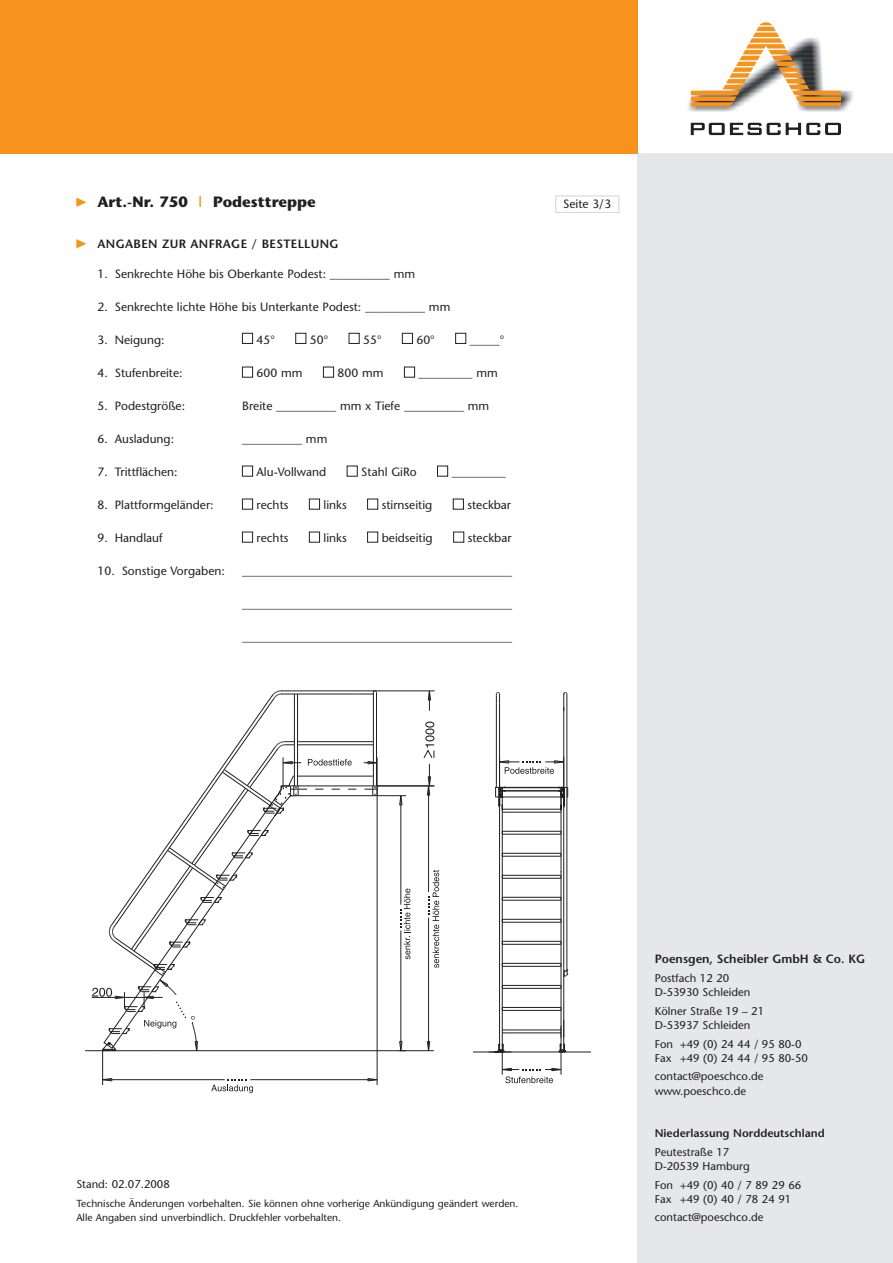
<style>
.page{position:relative;width:893px;height:1263px;background:#fff}
.page>*{position:absolute;margin:0;border:0;box-sizing:border-box;transform-origin:0 0}
.t1{font:700 15px "Stone Sans";color:#231f20}
.t2{font:12px "Stone Sans";color:#231f20}
.t3{font:600 12px "Stone Sans";color:#231f20}
.t4{font:600 12px "Stone Sans";letter-spacing:.03em;color:#231f20}
.t5{font:11.25px/14.2px "Stone Sans";color:#231f20}
.t6{font:600 11.25px "Stone Sans";color:#231f20}
.t7{font:10.2px/14.1px "Stone Sans";color:#231f20}
.s1{color:#f7931d}
</style>
<div class="page">
<img style="left:688px;top:90px;width:165px;height:21px">
<svg style="left:691px;top:123px;width:150px;height:12px"></svg>
<svg style="left:691px;top:22px;width:150px;height:84px"></svg>
<div style="left:638px;top:153px;width:255px;height:1110px;background:#e6e7e8"></div>
<div style="left:0;top:0;width:638px;height:153px;background:#f7931d"></div>
<div style="left:555px;top:196px;width:64px;height:17px;border:1px solid #d1d3d4"></div>
<svg style="left:242px;top:333px;width:224px;height:210px"></svg>
<svg style="left:76px;top:239px;width:11px;height:9px"></svg>
<svg style="left:76px;top:198px;width:11px;height:9px"></svg>
<hr style="left:85px;top:1050px;width:68px;height:1px;background:#231f20">
<hr style="left:428px;top:786px;width:1px;height:106px;background:#231f20">
<hr style="left:428px;top:918px;width:1px;height:133px;background:#231f20">
<hr style="left:399px;top:1050px;width:35px;height:1px;background:#231f20">
<svg style="left:426px;top:1041px;width:4px;height:10px"></svg>
<svg style="left:428px;top:870px;width:11px;height:98px"></svg>
<hr style="left:250px;top:1079px;width:127px;height:1px;background:#231f20">
<hr style="left:103px;top:1079px;width:122px;height:1px;background:#231f20">
<hr style="left:377px;top:796px;width:1px;height:289px;background:#231f20">
<hr style="left:102px;top:1050px;width:1px;height:35px;background:#231f20">
<svg style="left:367px;top:1078px;width:11px;height:4px"></svg>
<svg style="left:102px;top:1078px;width:11px;height:4px"></svg>
<svg style="left:211px;top:1079px;width:42px;height:14px"></svg>
<hr style="left:373px;top:691px;width:62px;height:1px;background:#231f20">
<hr style="left:377px;top:786px;width:58px;height:1px;background:#231f20">
<svg style="left:427px;top:691px;width:4px;height:20px"></svg>
<svg style="left:423px;top:722px;width:12px;height:74px"></svg>
<svg style="left:92px;top:691px;width:318px;height:361px"></svg>
<hr style="left:504px;top:791px;width:55px;height:1px;background:#231f20">
<hr style="left:502px;top:787px;width:59px;height:1px;background:#231f20">
<hr style="left:563px;top:788px;width:1px;height:182px;background:#231f20">
<hr style="left:502px;top:1010px;width:59px;height:1px;background:#231f20">
<hr style="left:502px;top:1007px;width:59px;height:1px;background:#231f20">
<hr style="left:502px;top:856px;width:59px;height:1px;background:#231f20">
<hr style="left:502px;top:853px;width:59px;height:1px;background:#231f20">
<hr style="left:499px;top:797px;width:1px;height:229px;background:#231f20">
<hr style="left:563px;top:977px;width:1px;height:49px;background:#231f20">
<hr style="left:561px;top:878px;width:1px;height:160px;background:#231f20">
<hr style="left:502px;top:812px;width:1px;height:214px;background:#231f20">
<hr style="left:561px;top:812px;width:1px;height:57px;background:#231f20">
<hr style="left:502px;top:797px;width:59px;height:1px;background:#231f20">
<hr style="left:502px;top:809px;width:59px;height:1px;background:#231f20">
<hr style="left:502px;top:812px;width:59px;height:1px;background:#231f20">
<hr style="left:502px;top:831px;width:59px;height:1px;background:#231f20">
<hr style="left:502px;top:834px;width:59px;height:1px;background:#231f20">
<hr style="left:502px;top:875px;width:59px;height:1px;background:#231f20">
<hr style="left:502px;top:878px;width:59px;height:1px;background:#231f20">
<hr style="left:502px;top:897px;width:59px;height:1px;background:#231f20">
<hr style="left:502px;top:900px;width:59px;height:1px;background:#231f20">
<hr style="left:502px;top:919px;width:59px;height:1px;background:#231f20">
<hr style="left:502px;top:922px;width:59px;height:1px;background:#231f20">
<hr style="left:502px;top:941px;width:59px;height:1px;background:#231f20">
<hr style="left:502px;top:944px;width:59px;height:1px;background:#231f20">
<hr style="left:502px;top:963px;width:59px;height:1px;background:#231f20">
<hr style="left:502px;top:966px;width:59px;height:1px;background:#231f20">
<hr style="left:502px;top:985px;width:59px;height:1px;background:#231f20">
<hr style="left:502px;top:988px;width:59px;height:1px;background:#231f20">
<hr style="left:524px;top:790px;width:34px;height:1px;background:#231f20">
<hr style="left:496px;top:704px;width:1px;height:80px;background:#231f20">
<hr style="left:499px;top:704px;width:1px;height:80px;background:#231f20">
<hr style="left:566px;top:694px;width:1px;height:94px;background:#231f20">
<hr style="left:563px;top:694px;width:1px;height:94px;background:#231f20">
<hr style="left:566px;top:797px;width:1px;height:172px;background:#231f20">
<svg style="left:561px;top:963px;width:7px;height:15px"></svg>
<svg style="left:558px;top:787px;width:10px;height:25px"></svg>
<svg style="left:495px;top:784px;width:29px;height:28px"></svg>
<svg style="left:496px;top:692px;width:4px;height:12px"></svg>
<hr style="left:563px;top:757px;width:1px;height:31px;background:#231f20">
<hr style="left:499px;top:757px;width:1px;height:37px;background:#231f20">
<svg style="left:500px;top:760px;width:64px;height:14px"></svg>
<svg style="left:474px;top:1020px;width:117px;height:63px"></svg>
<p class="t1" style="left:98px;top:196px;width:220px">Art.-Nr. 750 <span class="s1">|</span> Podesttreppe</p>
<p class="t2" style="left:563px;top:199px;width:50px">Seite 3/3</p>
<p class="t4" style="left:98px;top:240px;width:243px">ANGABEN ZUR ANFRAGE / BESTELLUNG</p>
<p class="t2" style="left:98px;top:269px;width:319px">1. Senkrechte Höhe bis Oberkante Podest: __________ mm</p>
<p class="t2" style="left:98px;top:302px;width:354px">2. Senkrechte lichte Höhe bis Unterkante Podest: __________ mm</p>
<p class="t2" style="left:98px;top:335px;width:69px">3. Neigung:</p>
<p class="t2" style="left:257px;top:335px;width:20px">45°</p>
<p class="t2" style="left:310px;top:335px;width:20px">50°</p>
<p class="t2" style="left:363px;top:335px;width:20px">55°</p>
<p class="t2" style="left:416px;top:335px;width:20px">60°</p>
<p class="t2" style="left:470px;top:335px;width:36px">_____°</p>
<p class="t2" style="left:98px;top:368px;width:87px">4. Stufenbreite:</p>
<p class="t2" style="left:257px;top:368px;width:47px">600 mm</p>
<p class="t2" style="left:338px;top:368px;width:47px">800 mm</p>
<p class="t2" style="left:419px;top:368px;width:81px">_________ mm</p>
<p class="t2" style="left:98px;top:401px;width:89px">5. Podestgröße:</p>
<p class="t2" style="left:242px;top:401px;width:249px">Breite __________ mm x Tiefe __________ mm</p>
<p class="t2" style="left:98px;top:434px;width:78px">6. Ausladung:</p>
<p class="t2" style="left:242px;top:434px;width:87px">__________ mm</p>
<p class="t2" style="left:98px;top:467px;width:82px">7. Trittflächen:</p>
<p class="t2" style="left:257px;top:467px;width:71px">Alu-Vollwand</p>
<p class="t2" style="left:361px;top:467px;width:57px">Stahl GiRo</p>
<p class="t2" style="left:452px;top:467px;width:55px">_________</p>
<p class="t2" style="left:98px;top:500px;width:118px">8. Plattformgeländer:</p>
<p class="t2" style="left:257px;top:500px;width:33px">rechts</p>
<p class="t2" style="left:324px;top:500px;width:25px">links</p>
<p class="t2" style="left:382px;top:500px;width:52px">stirnseitig</p>
<p class="t2" style="left:467px;top:500px;width:45px">steckbar</p>
<p class="t2" style="left:98px;top:533px;width:67px">9. Handlauf</p>
<p class="t2" style="left:257px;top:533px;width:33px">rechts</p>
<p class="t2" style="left:324px;top:533px;width:25px">links</p>
<p class="t2" style="left:382px;top:533px;width:52px">beidseitig</p>
<p class="t2" style="left:468px;top:533px;width:45px">steckbar</p>
<p class="t2" style="left:98px;top:566px;width:129px">10. Sonstige Vorgaben:</p>
<p class="t2" style="left:242px;top:566px;width:271px">_____________________________________________</p>
<p class="t2" style="left:242px;top:599px;width:271px">_____________________________________________</p>
<p class="t2" style="left:242px;top:632px;width:271px">_____________________________________________</p>
<p class="t5" style="left:76px;top:1178px;width:95px">Stand: 02.07.2008</p>
<p class="t7" style="left:76px;top:1197px;width:444px">Technische Änderungen vorbehalten. Sie können ohne vorherige Ankündigung geändert werden.<br>Alle Angaben sind unverbindlich. Druckfehler vorbehalten.</p>
<p class="t3" style="left:655px;top:955px;width:212px">Poensgen, Scheibler GmbH &amp; Co. KG</p>
<p class="t5" style="left:655px;top:972px;width:97px">Postfach 12 20<br>D-53930 Schleiden</p>
<p class="t5" style="left:655px;top:1005px;width:111px">Kölner Straße 19 – 21<br>D-53937 Schleiden</p>
<p class="t5" style="left:655px;top:1038px;width:155px">Fon +49 (0) 24 44 / 95 80-0<br>Fax +49 (0) 24 44 / 95 80-50</p>
<p class="t5" style="left:655px;top:1070px;width:110px">contact@poeschco.de www.poeschco.de</p>
<p class="t6" style="left:655px;top:1129px;width:171px">Niederlassung Norddeutschland</p>
<p class="t5" style="left:655px;top:1146px;width:97px">Peutestraße 17<br>D-20539 Hamburg</p>
<p class="t5" style="left:655px;top:1179px;width:148px">Fon +49 (0) 40 / 7 89 29 66<br>Fax +49 (0) 40 / 78 24 91</p>
<p class="t5" style="left:655px;top:1211px;width:110px">contact@poeschco.de</p>
</div>
